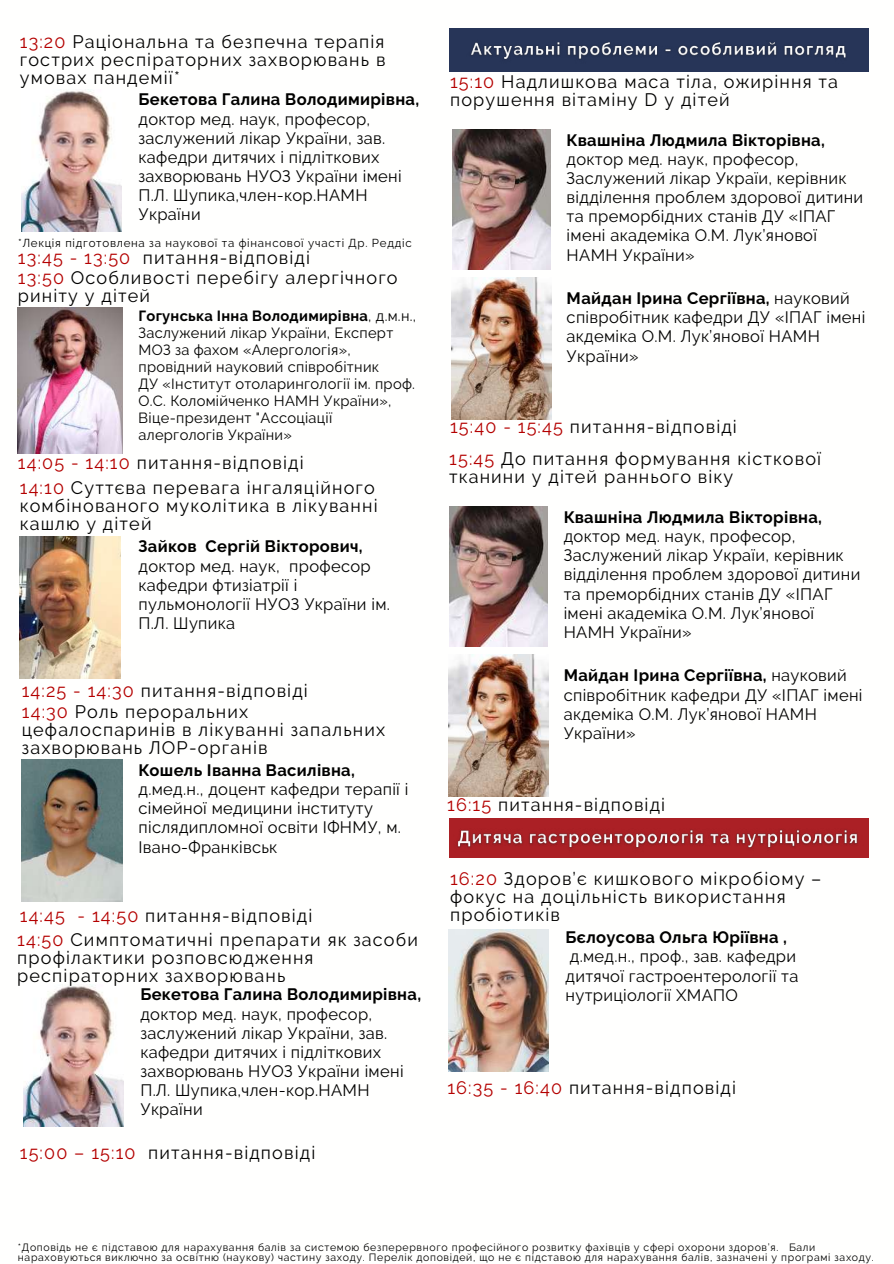
<style>
.page{position:relative;width:894px;height:1264px;background:#fff}
.page>*{position:absolute;margin:0;border:0;box-sizing:border-box;transform-origin:0 0}
.t1{font:18px/18px "Raleway";letter-spacing:.065em;color:#000}
.t2{font:16.5px/19.2px "Raleway";letter-spacing:.02em;color:#000}
.t3{font:700 16.5px "Raleway";letter-spacing:.02em;color:#000}
.t4{font:14.7px/17px "Raleway";letter-spacing:.02em;color:#000}
.t5{font:11.55px "Raleway";letter-spacing:.065em;color:#000}
.t6{font:10.5px/10.5px "Raleway";letter-spacing:.065em;color:#000}
.s1{color:#b40000}
.s2{font-weight:700}
</style>
<div class="page">
<img style="left:452px;top:130px;width:98px;height:139px">
<img style="left:22px;top:91px;width:100px;height:141px">
<img style="left:451px;top:277px;width:100px;height:142px">
<img style="left:17px;top:308px;width:105px;height:145px">
<img style="left:20px;top:536px;width:100px;height:142px">
<img style="left:22px;top:760px;width:100px;height:141px">
<div style="left:449px;top:28px;width:419px;height:44px;background:#273558"></div>
<img style="left:471px;top:42px;width:375px;height:18px">
<img style="left:449px;top:507px;width:98px;height:139px">
<img style="left:448px;top:654px;width:100px;height:142px">
<div style="left:449px;top:818px;width:419px;height:40px;background:#ab2025"></div>
<img style="left:457px;top:829px;width:401px;height:20px">
<img style="left:448px;top:929px;width:100px;height:142px">
<img style="left:24px;top:984px;width:100px;height:142px">
<p class="t1" style="left:20px;top:33px;width:367px;text-align:justify"><span class="s1">13:20</span> Раціональна та безпечна терапія гострих респіраторних захворювань в умовах пандемії*</p>
<p class="t3" style="left:138px;top:90px;width:282px">Бекетова Галина Володимирівна,</p>
<p class="t2" style="left:138px;top:109px;width:264px">доктор мед. наук, професор, заслужений лікар України, зав. кафедри дитячих і підліткових захворювань НУОЗ України імені<br>П.Л. Шупика,член-кор.НАМН<br>України</p>
<p class="t5" style="left:18px;top:236px;width:395px">*Лекція підготовлена за наукової та фінансової участі Др. Реддіс</p>
<p class="t1" style="left:18px;top:248px;width:293px"><span class="s1">13:45 - 13:50</span> питання-відповіді</p>
<p class="t1" style="left:18px;top:269px;width:381px"><span class="s1">13:50</span> Особливості перебігу алергічного риніту у дітей</p>
<p class="t4" style="left:138px;top:308px;width:279px"><span class="s2">Гогунська Інна Володимирівна</span>, д.м.н., Заслужений лікар України, Експерт МОЗ за фахом «Алергологія», провідний науковий співробітник<br>ДУ «Інститут отоларингології ім. проф.<br>О.С. Коломійченко НАМН України», Віце-президент "Ассоціації алергологів України»</p>
<p class="t1" style="left:18px;top:454px;width:287px"><span class="s1">14:05 - 14:10</span> питання-відповіді</p>
<p class="t1" style="left:20px;top:479px;width:359px"><span class="s1">14:10</span> Суттєва перевага інгаляційного комбінованого муколітика в лікуванні кашлю у дітей</p>
<p class="t3" style="left:138px;top:537px;width:225px">Зайков Сергій Вікторович,</p>
<p class="t2" style="left:138px;top:556px;width:253px">доктор мед. наук, професор кафедри фтизіатрії і пульмонології НУОЗ України ім.<br>П.Л. Шупика</p>
<p class="t1" style="left:22px;top:680px;width:287px;line-height:21px"><span class="s1">14:25 - 14:30</span> питання-відповіді<br><span class="s1">14:30</span> Роль пероральних</p>
<p class="t1" style="left:22px;top:721px;width:365px">цефалоспаринів в лікуванні запальних захворювань ЛОР-органів</p>
<p class="t3" style="left:138px;top:760px;width:218px">Кошель Іванна Василівна,</p>
<p class="t2" style="left:138px;top:779px;width:271px">д.мед.н., доцент кафедри терапії і сімейної медицини інституту післядипломної освіти ІФНМУ, м.<br>Івано-Франківськ</p>
<p class="t1" style="left:20px;top:906px;width:294px"><span class="s1">14:45 - 14:50</span> питання-відповіді</p>
<p class="t1" style="left:17px;top:930px;width:402px"><span class="s1">14:50</span> Симптоматичні препарати як засоби профілактики розповсюдження респіраторних захворювань</p>
<p class="t3" style="left:140px;top:984px;width:282px">Бекетова Галина Володимирівна,</p>
<p class="t2" style="left:140px;top:1004px;width:264px">доктор мед. наук, професор, заслужений лікар України, зав. кафедри дитячих і підліткових захворювань НУОЗ України імені<br>П.Л. Шупика,член-кор.НАМН<br>України</p>
<p class="t1" style="left:20px;top:1143px;width:297px"><span class="s1">15:00 – 15:10</span> питання-відповіді</p>
<p class="t1" style="left:450px;top:72px;width:389px"><span class="s1">15:10</span> Надлишкова маса тіла, ожиріння та порушення вітаміну D у дітей</p>
<p class="t3" style="left:566px;top:130px;width:260px">Квашніна Людмила Вікторівна,</p>
<p class="t2" style="left:566px;top:149px;width:298px">доктор мед. наук, професор,<br>Заслужений лікар Україи, керівник відділення проблем здорової дитини та преморбідних станів ДУ «ІПАГ імені академіка О.М. Лук’янової<br>НАМН України»</p>
<p class="t2" style="left:566px;top:289px;width:300px"><span class="s2">Майдан Ірина Сергіївна,</span> науковий співробітник кафедри ДУ «ІПАГ імені акдеміка О.М. Лук’янової НАМН<br>України»</p>
<p class="t1" style="left:450px;top:418px;width:288px"><span class="s1">15:40 - 15:45</span> питання-відповіді</p>
<p class="t1" style="left:449px;top:450px;width:373px"><span class="s1">15:45</span> До питання формування кісткової тканини у дітей раннього віку</p>
<p class="t3" style="left:563px;top:507px;width:260px">Квашніна Людмила Вікторівна,</p>
<p class="t2" style="left:563px;top:526px;width:298px">доктор мед. наук, професор,<br>Заслужений лікар Україи, керівник відділення проблем здорової дитини та преморбідних станів ДУ «ІПАГ імені академіка О.М. Лук’янової<br>НАМН України»</p>
<p class="t2" style="left:563px;top:666px;width:300px"><span class="s2">Майдан Ірина Сергіївна,</span> науковий співробітник кафедри ДУ «ІПАГ імені акдеміка О.М. Лук’янової НАМН<br>України»</p>
<p class="t1" style="left:447px;top:795px;width:219px"><span class="s1">16:15</span> питання-відповіді</p>
<p class="t1" style="left:450px;top:870px;width:373px"><span class="s1">16:20</span> Здоров’є кишкового мікробіому – фокус на доцільність використання пробіотиків</p>
<p class="t3" style="left:565px;top:927px;width:223px">Бєлоусова Ольга Юріївна ,</p>
<p class="t2" style="left:565px;top:947px;width:234px">д.мед.н., проф., зав. кафедри дитячої гастроентерології та нутриціології ХМАПО</p>
<p class="t1" style="left:447px;top:1078px;width:290px"><span class="s1">16:35 - 16:40</span> питання-відповіді</p>
<p class="t6" style="left:18px;top:1241px;width:857px">*Доповідь не є підставою для нарахування балів за системою безперервного професійного розвитку фахівців у сфері охорони здоров’я. Бали нараховуються виключно за освітню (наукову) частину заходу. Перелік доповідей, що не є підставою для нарахування балів, зазначені у програмі заходу.</p>
</div>
